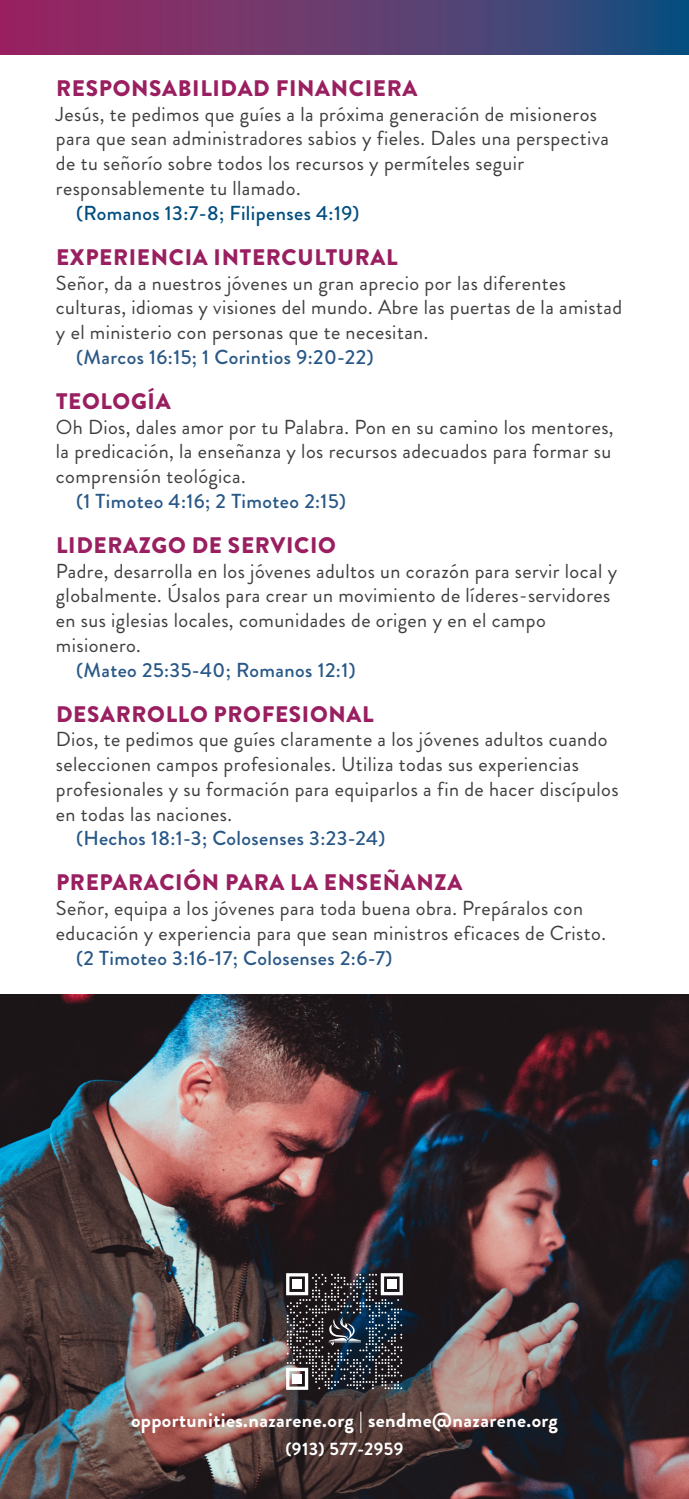
<style>
.page{position:relative;width:689px;height:1499px;background:#fff}
.page>*{position:absolute;margin:0;border:0;box-sizing:border-box;transform-origin:0 0}
.Subtitles{font:900 22.5px "Brandon Grotesque";letter-spacing:.03em;color:#991f60}
.t1{font:20.25px/24.8px "Brandon Grotesque";letter-spacing:.02em;color:#3e3e3f}
.t2{font:500 20.25px "Brandon Grotesque";letter-spacing:.02em;color:#295887}
.t3{font:700 20.25px "Brandon Grotesque";letter-spacing:.02em;color:#fff}
.t4{font:500 20.25px "Brandon Grotesque";letter-spacing:.02em;color:#024e7f}
.t5{font:700 18px "Brandon Grotesque";letter-spacing:.02em;color:#fff}
</style>
<div class="page">
<img style="left:0;top:994px;width:688px;height:504px">
<svg style="left:0;top:0;width:688px;height:54px;background:#5f3b6f"></svg>
<svg style="left:286px;top:1273px;width:117px;height:116px;background:#3e424a"></svg>
<div style="left:292px;top:1279px;width:10px;height:10px;background:#fff"></div>
<div style="left:387px;top:1279px;width:9px;height:10px;background:#fff"></div>
<div style="left:292px;top:1374px;width:10px;height:9px;background:#fff"></div>
<p class="Subtitles" style="left:56px;top:72px;width:363px">RESPONSABILIDAD FINANCIERA</p>
<p class="t1" style="left:56px;top:102px;width:554px">Jesús, te pedimos que guíes a la próxima generación de misioneros para que sean administradores sabios y fieles. Dales una perspectiva de tu señorío sobre todos los recursos y permíteles seguir responsablemente tu llamado.</p>
<p class="t4" style="left:76px;top:199px;width:285px">(Romanos 13:7-8; Filipenses 4:19)</p>
<p class="Subtitles" style="left:56px;top:241px;width:343px">EXPERIENCIA INTERCULTURAL</p>
<p class="t1" style="left:56px;top:270px;width:567px">Señor, da a nuestros jóvenes un gran aprecio por las diferentes culturas, idiomas y visiones del mundo. Abre las puertas de la amistad y el ministerio con personas que te necesitan.</p>
<p class="t2" style="left:76px;top:343px;width:299px">(Marcos 16:15; 1 Corintios 9:20-22)</p>
<p class="Subtitles" style="left:56px;top:385px;width:116px">TEOLOGÍA</p>
<p class="t1" style="left:56px;top:414px;width:559px">Oh Dios, dales amor por tu Palabra. Pon en su camino los mentores, la predicación, la enseñanza y los recursos adecuados para formar su comprensión teológica.</p>
<p class="t2" style="left:76px;top:487px;width:271px">(1 Timoteo 4:16; 2 Timoteo 2:15)</p>
<p class="Subtitles" style="left:56px;top:529px;width:281px">LIDERAZGO DE SERVICIO</p>
<p class="t1" style="left:56px;top:558px;width:562px">Padre, desarrolla en los jóvenes adultos un corazón para servir local y globalmente. Úsalos para crear un movimiento de líderes-servidores en sus iglesias locales, comunidades de origen y en el campo misionero.</p>
<p class="t2" style="left:76px;top:655px;width:281px">(Mateo 25:35-40; Romanos 12:1)</p>
<p class="Subtitles" style="left:56px;top:698px;width:319px">DESARROLLO PROFESIONAL</p>
<p class="t1" style="left:56px;top:727px;width:564px">Dios, te pedimos que guíes claramente a los jóvenes adultos cuando seleccionen campos profesionales. Utiliza todas sus experiencias profesionales y su formación para equiparlos a fin de hacer discípulos en todas las naciones.</p>
<p class="t2" style="left:76px;top:824px;width:310px">(Hechos 18:1-3; Colosenses 3:23-24)</p>
<p class="Subtitles" style="left:56px;top:866px;width:407px">PREPARACIÓN PARA LA ENSEÑANZA</p>
<p class="t1" style="left:56px;top:896px;width:551px">Señor, equipa a los jóvenes para toda buena obra. Prepáralos con educación y experiencia para que sean ministros eficaces de Cristo.</p>
<p class="t2" style="left:76px;top:943px;width:318px">(2 Timoteo 3:16-17; Colosenses 2:6-7)</p>
<p class="t3" style="left:131px;top:1405px;width:428px">opportunities.nazarene.org | sendme@nazarene.org</p>
<p class="t5" style="left:285px;top:1436px;width:119px">(913) 577-2959</p>
</div>
